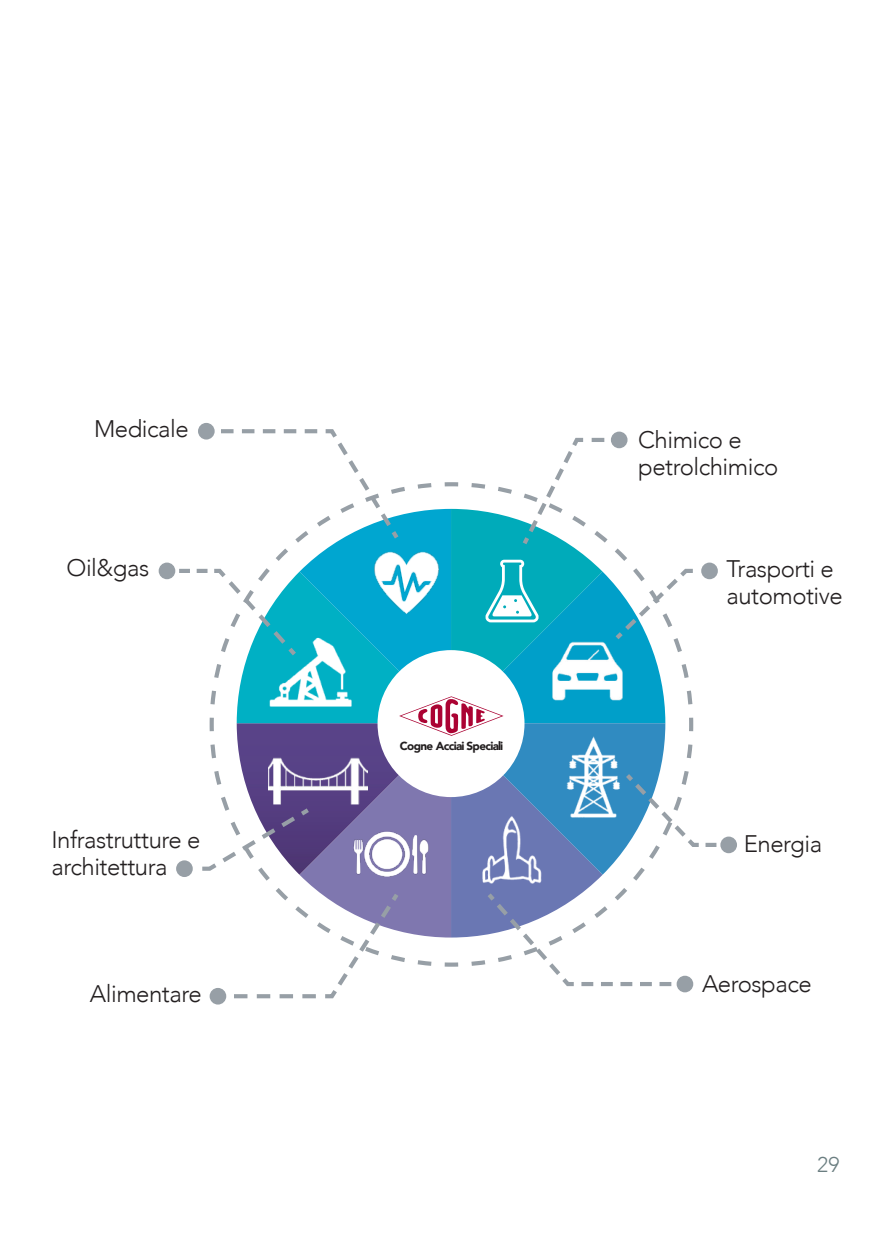
<style>
.page{position:relative;width:893px;height:1242px;background:#fff}
.page>*{position:absolute;margin:0;border:0;box-sizing:border-box;transform-origin:0 0}
.t1{font:300 23.85px/26.8px "Avenir";letter-spacing:-.02em;color:#231f20}
.t2{font:300 21.3px "Avenir";color:#6b7e81}
.t3{font:900 11.7px "Avenir";letter-spacing:-.05em;color:#231f20}
</style>
<div class="page">
<div style="left:720px;top:836px;width:17px;height:17px;background:#979fa6;border-radius:50%"></div>
<div style="left:210px;top:987px;width:16px;height:17px;background:#979fa6;border-radius:50%"></div>
<div style="left:159px;top:562px;width:16px;height:17px;background:#979fa6;border-radius:50%"></div>
<div style="left:198px;top:423px;width:17px;height:16px;background:#979fa6;border-radius:50%"></div>
<svg style="left:163px;top:427px;width:570px;height:573px"></svg>
<p class="t1" style="left:94px;top:415px;width:96px">Medicale</p>
<p class="t1" style="left:67px;top:554px;width:84px">Oil&amp;gas</p>
<p class="t1" style="left:52px;top:826px;width:150px">Infrastrutture e architettura</p>
<p class="t1" style="left:90px;top:980px;width:113px">Alimentare</p>
<p class="t3" style="left:400px;top:736px;width:105px">Cogne Acciai Speciali</p>
<p class="t1" style="left:638px;top:426px;width:142px">Chimico e petrolchimico</p>
<p class="t1" style="left:726px;top:555px;width:118px">Trasporti e automotive</p>
<p class="t1" style="left:744px;top:830px;width:80px">Energia</p>
<p class="t1" style="left:702px;top:970px;width:111px">Aerospace</p>
<p class="t2" style="left:817px;top:1152px;width:24px">29</p>
</div>
